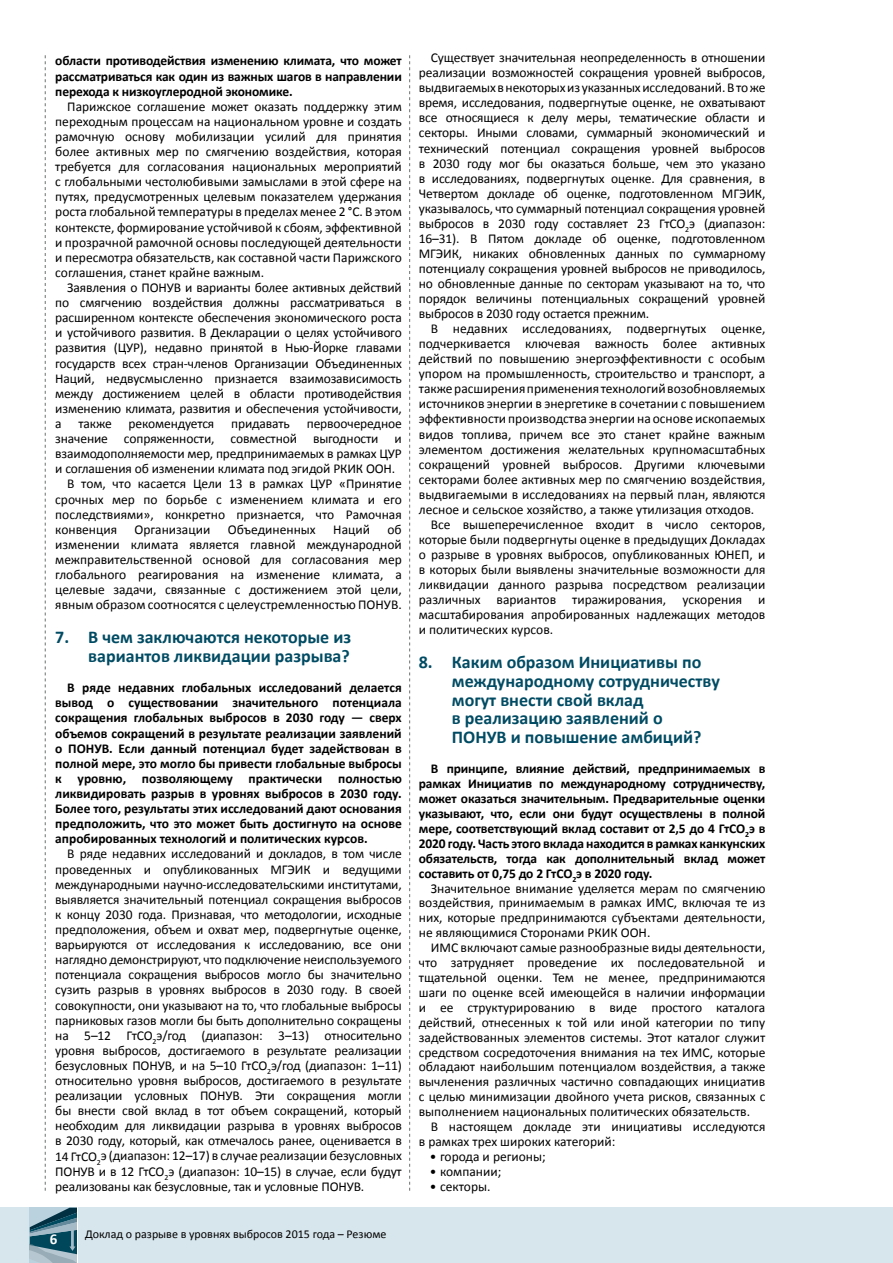
<style>
.page{position:relative;width:893px;height:1263px;background:#fff}
.page>*{position:absolute;margin:0;border:0;box-sizing:border-box;transform-origin:0 0}
.t1{font:700 18px/18.8px "Calibri";color:#004b63;text-align:right}
.t2{font:700 15px "Calibri";color:#fff}
.t3{font:13.5px/15.1px "Calibri";color:#000;text-align:justify}
.t4{font:700 13.5px/15.1px "Calibri";letter-spacing:-.01em;color:#000;text-align:justify}
.t5{font:12px "Calibri";color:#000}
</style>
<div class="page">
<svg style="left:45px;top:55px;width:1px;height:1136px"></svg>
<div style="left:0;top:1208px;width:893px;height:55px;background:#d7e5ec"></div>
<svg style="left:30px;top:1208px;width:48px;height:55px;background:#618a99"></svg>
<hr style="left:78px;top:1208px;width:1px;height:55px;background:#fff">
<svg style="left:409px;top:55px;width:1px;height:1136px"></svg>
<p class="t4" style="left:55px;top:53px;width:348px">области противодействия изменению климата, что может рассматриваться как один из важных шагов в направлении перехода к низкоуглеродной экономике.</p>
<p class="t3" style="left:55px;top:99px;width:348px;text-indent:12px">Парижское соглашение может оказать поддержку этим переходным процессам на национальном уровне и создать рамочную основу мобилизации усилий для принятия более активных мер по смягчению воздействия, которая требуется для согласования национальных мероприятий с глобальными честолюбивыми замыслами в этой сфере на путях, предусмотренных целевым показателем удержания роста глобальной температуры в пределах менее 2 °С. В этом контексте, формирование устойчивой к сбоям, эффективной и прозрачной рамочной основы последующей деятельности и пересмотра обязательств, как составной части Парижского соглашения, станет крайне важным.</p>
<p class="t3" style="left:67px;top:280px;width:336px">Заявления о ПОНУВ и варианты более активных действий</p>
<p class="t3" style="left:55px;top:295px;width:348px">по смягчению воздействия должны рассматриваться в</p>
<p class="t3" style="left:55px;top:310px;width:348px">расширенном контексте обеспечения экономического роста</p>
<p class="t3" style="left:55px;top:325px;width:348px">и устойчивого развития. В Декларации о целях устойчивого</p>
<p class="t3" style="left:55px;top:340px;width:348px">развития (ЦУР), недавно принятой в Нью-Йорке главами</p>
<p class="t3" style="left:55px;top:356px;width:348px">государств всех стран-членов Организации Объединенных</p>
<p class="t3" style="left:55px;top:371px;width:348px">Наций, недвусмысленно признается взаимозависимость</p>
<p class="t3" style="left:55px;top:386px;width:348px">между достижением целей в области противодействия</p>
<p class="t3" style="left:55px;top:401px;width:348px">изменению климата, развития и обеспечения устойчивости,</p>
<p class="t3" style="left:55px;top:416px;width:348px">а также рекомендуется придавать первоочередное</p>
<p class="t3" style="left:55px;top:431px;width:348px">значение сопряженности, совместной выгодности и</p>
<p class="t3" style="left:55px;top:446px;width:348px">взаимодополняемости мер, предпринимаемых в рамках ЦУР</p>
<p class="t3" style="left:55px;top:461px;width:341px">и соглашения об изменении климата под эгидой РКИК ООН.</p>
<p class="t3" style="left:67px;top:476px;width:336px">В том, что касается Цели 13 в рамках ЦУР «Принятие</p>
<p class="t3" style="left:55px;top:491px;width:348px">срочных мер по борьбе с изменением климата и его</p>
<p class="t3" style="left:55px;top:507px;width:348px">последствиями», конкретно признается, что Рамочная</p>
<p class="t3" style="left:55px;top:522px;width:63px">конвенция</p>
<p class="t3" style="left:135px;top:522px;width:77px">Организации</p>
<p class="t3" style="left:228px;top:522px;width:89px">Объединенных</p>
<p class="t3" style="left:333px;top:522px;width:38px">Наций</p>
<p class="t3" style="left:55px;top:522px;width:348px;text-indent:332px">об изменении климата является главной международной межправительственной основой для согласования мер глобального реагирования на изменение климата, а целевые задачи, связанные с достижением этой цели, явным образом соотносятся с целеустремленностью ПОНУВ.</p>
<h1 class="t1" style="left:55px;top:628px;width:297px">7. В чем заключаются некоторые из вариантов ликвидации разрыва?</h1>
<p class="t4" style="left:55px;top:680px;width:348px;text-indent:12px">В ряде недавних глобальных исследований делается вывод о существовании значительного потенциала сокращения глобальных выбросов в 2030 году — сверх объемов сокращений в результате реализации заявлений о ПОНУВ. Если данный потенциал будет задействован в полной мере, это могло бы привести глобальные выбросы к уровню, позволяющему практически полностью ликвидировать разрыв в уровнях выбросов в 2030 году.<br>Более того, результаты этих исследований дают основания предположить, что это может быть достигнуто на основе апробированных технологий и политических курсов.</p>
<p class="t3" style="left:55px;top:846px;width:348px;text-indent:12px">В ряде недавних исследований и докладов, в том числе проведенных и опубликованных МГЭИК и ведущими международными научно-исследовательскими институтами, выявляется значительный потенциал сокращения выбросов к концу 2030 года. Признавая, что методологии, исходные предположения, объем и охват мер, подвергнутые оценке, варьируются от исследования к исследованию, все они наглядно демонстрируют, что подключение неиспользуемого потенциала сокращения выбросов могло бы значительно сузить разрыв в уровнях выбросов в 2030 году. В своей совокупности, они указывают на то, что глобальные выбросы парниковых газов могли бы быть дополнительно сокращены на 5–12 ГтСО<sub>2</sub>э/год (диапазон: 3–13) относительно уровня выбросов, достигаемого в результате реализации безусловных ПОНУВ, и на 5–10 ГтСО<sub>2</sub>э/год (диапазон: 1–11) относительно уровня выбросов, достигаемого в результате реализации условных ПОНУВ. Эти сокращения могли бы внести свой вклад в тот объем сокращений, который необходим для ликвидации разрыва в уровнях выбросов в 2030 году, который, как отмечалось ранее, оценивается в 14 ГтСО<sub>2</sub>э (диапазон: 12–17) в случае реализации безусловных ПОНУВ и в 12 ГтСО<sub>2</sub>э (диапазон: 10–15) в случае, если будут реализованы как безусловные, так и условные ПОНУВ.</p>
<p class="t2" style="left:50px;top:1229px;width:9px">6</p>
<p class="t5" style="left:85px;top:1226px;width:303px">Доклад о разрыве в уровнях выбросов 2015 года – Резюме</p>
<p class="t3" style="left:419px;top:50px;width:348px;text-indent:12px">Существует значительная неопределенность в отношении реализации возможностей сокращения уровней выбросов, выдвигаемых в некоторых из указанных исследований. В то же время, исследования, подвергнутые оценке, не охватывают все относящиеся к делу меры, тематические области и секторы. Иными словами, суммарный экономический и технический потенциал сокращения уровней выбросов в 2030 году мог бы оказаться больше, чем это указано в исследованиях, подвергнутых оценке. Для сравнения, в Четвертом докладе об оценке, подготовленном МГЭИК, указывалось, что суммарный потенциал сокращения уровней выбросов в 2030 году составляет 23 ГтСО<sub>2</sub>э (диапазон:<br>16–31). В Пятом докладе об оценке, подготовленном МГЭИК, никаких обновленных данных по суммарному потенциалу сокращения уровней выбросов не приводилось, но обновленные данные по секторам указывают на то, что порядок величины потенциальных сокращений уровней выбросов в 2030 году остается прежним.</p>
<p class="t3" style="left:431px;top:321px;width:336px">В недавних исследованиях, подвергнутых оценке,</p>
<p class="t3" style="left:419px;top:336px;width:348px">подчеркивается ключевая важность более активных</p>
<p class="t3" style="left:419px;top:351px;width:348px">действий по повышению энергоэффективности с особым</p>
<p class="t3" style="left:419px;top:366px;width:348px">упором на промышленность, строительство и транспорт, а</p>
<p class="t3" style="left:419px;top:381px;width:348px">также расширения применения технологий возобновляемых</p>
<p class="t3" style="left:419px;top:396px;width:348px">источников энергии в энергетике в сочетании с повышением</p>
<p class="t3" style="left:419px;top:411px;width:348px">эффективности производства энергии на основе ископаемых</p>
<p class="t3" style="left:419px;top:426px;width:348px">видов топлива, причем все это станет крайне важным</p>
<p class="t3" style="left:419px;top:442px;width:348px">элементом достижения желательных крупномасштабных</p>
<p class="t3" style="left:419px;top:457px;width:348px">сокращений уровней выбросов. Другими ключевыми</p>
<p class="t3" style="left:419px;top:472px;width:348px">секторами более активных мер по смягчению воздействия,</p>
<p class="t3" style="left:419px;top:487px;width:348px">выдвигаемыми в исследованиях на первый план, являются</p>
<p class="t3" style="left:419px;top:502px;width:337px">лесное и сельское хозяйство, а также утилизация отходов.</p>
<p class="t3" style="left:431px;top:517px;width:336px">Все вышеперечисленное входит в число секторов,</p>
<p class="t3" style="left:419px;top:532px;width:348px">которые были подвергнуты оценке в предыдущих Докладах</p>
<p class="t3" style="left:419px;top:547px;width:348px">о разрыве в уровнях выбросов, опубликованных ЮНЕП, и</p>
<p class="t3" style="left:419px;top:562px;width:348px">в которых были выявлены значительные возможности для</p>
<p class="t3" style="left:419px;top:577px;width:348px">ликвидации данного разрыва посредством реализации</p>
<p class="t3" style="left:419px;top:592px;width:348px">различных вариантов тиражирования, ускорения и</p>
<p class="t3" style="left:419px;top:607px;width:348px">масштабирования апробированных надлежащих методов</p>
<p class="t3" style="left:419px;top:622px;width:136px">и политических курсов.</p>
<h1 class="t1" style="left:452px;top:653px;width:269px;text-align:left;text-indent:-33px">8. Каким образом Инициативы по международному сотрудничеству могут внести свой вклад<br>в реализацию заявлений о<br>ПОНУВ и повышение амбиций?</h1>
<p class="t4" style="left:419px;top:761px;width:348px;text-indent:12px">В принципе, влияние действий, предпринимаемых в рамках Инициатив по международному сотрудничеству, может оказаться значительным. Предварительные оценки указывают, что, если они будут осуществлены в полной мере, соответствующий вклад составит от 2,5 до 4 ГтСО<sub>2</sub>э в 2020 году. Часть этого вклада находится в рамках канкунских обязательств, тогда как дополнительный вклад может составить от 0,75 до 2 ГтСО<sub>2</sub>э в 2020 году.</p>
<p class="t3" style="left:419px;top:881px;width:348px;text-indent:12px">Значительное внимание уделяется мерам по смягчению воздействия, принимаемым в рамках ИМС, включая те из них, которые предпринимаются субъектами деятельности, не являющимися Сторонами РКИК ООН.</p>
<p class="t3" style="left:419px;top:940px;width:348px;text-indent:12px">ИМС включают самые разнообразные виды деятельности, что затрудняет проведение их последовательной и тщательной оценки. Тем не менее, предпринимаются шаги по оценке всей имеющейся в наличии информации и ее структурированию в виде простого каталога действий, отнесенных к той или иной категории по типу задействованных элементов системы. Этот каталог служит средством сосредоточения внимания на тех ИМС, которые обладают наибольшим потенциалом воздействия, а также вычленения различных частично совпадающих инициатив с целью минимизации двойного учета рисков, связанных с выполнением национальных политических обязательств.</p>
<p class="t3" style="left:419px;top:1119px;width:348px;text-indent:12px">В настоящем докладе эти инициативы исследуются в рамках трех широких категорий:</p>
<p class="t3" style="left:430px;top:1149px;width:117px">• города и регионы;</p>
<p class="t3" style="left:430px;top:1164px;width:73px">• компании;</p>
<p class="t3" style="left:430px;top:1179px;width:62px">• секторы.</p>
</div>
